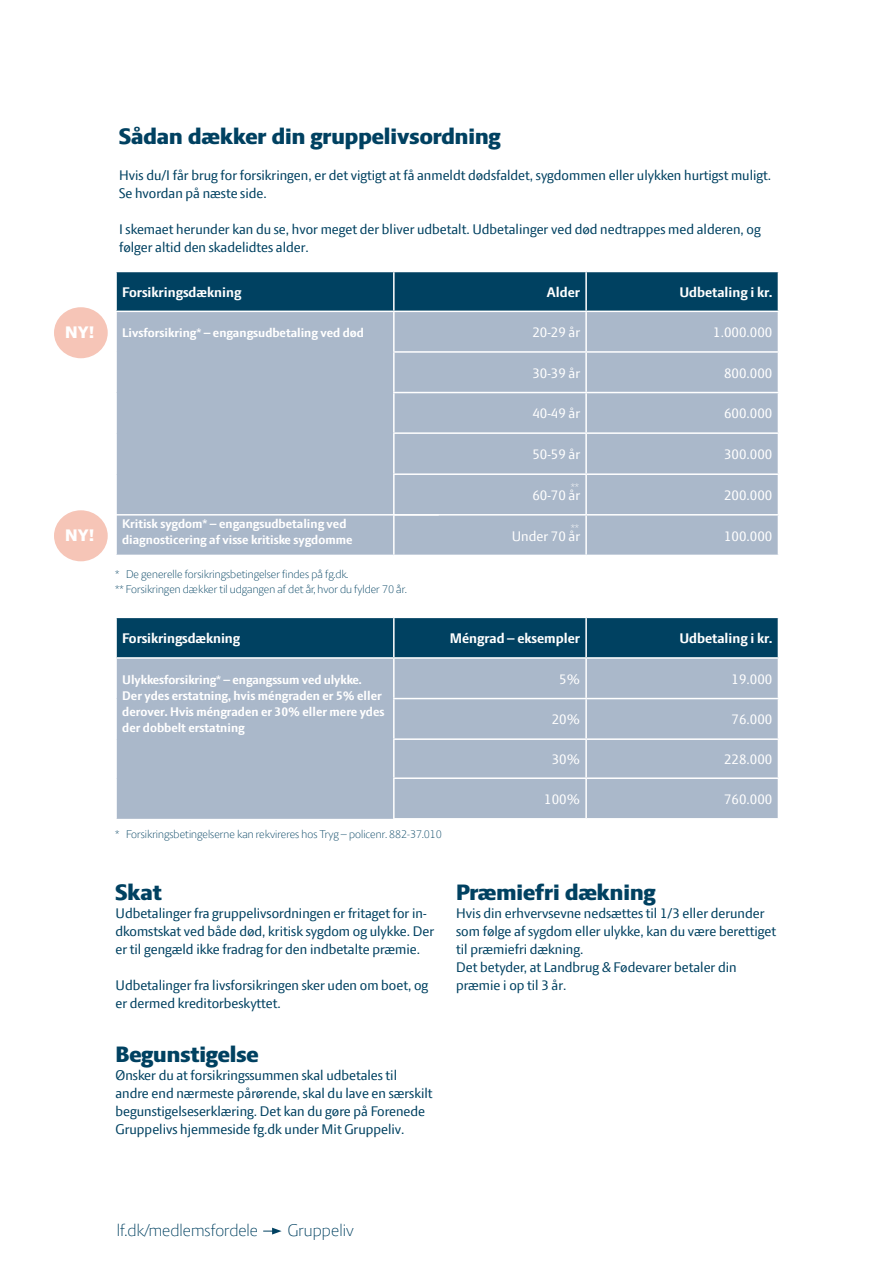
<style>
.page{position:relative;width:893px;height:1263px;background:#fff}
.page>*{position:absolute;margin:0;border:0;box-sizing:border-box;transform-origin:0 0}
.t1{font:800 24px "LF Press Sans";color:#004161}
.t2{font:300 18px "LF Press Sans";color:#004161}
.t3{font:800 18px "LF Press Sans";color:#fff}
.t4{font:15px/18px "LF Press Sans";color:#004161}
.t5{font:15px "LF Press Sans";color:#fff}
.t6{font:700 15px "LF Press Sans";color:#fff}
.t7{font:700 13.5px/16.2px "LF Press Sans";color:#fff}
.t8{font:300 12px/14.4px "LF Press Sans";color:#004161}
.t9{font:300 12px "LF Press Sans";color:#fff}
</style>
<div class="page">
<div style="left:117px;top:618px;width:661px;height:39px;background:#004161"></div>
<div style="left:117px;top:659px;width:661px;height:160px;background:#aab8ca"></div>
<hr style="left:393px;top:618px;width:2px;height:39px;background:#fff">
<hr style="left:585px;top:618px;width:2px;height:39px;background:#fff">
<hr style="left:393px;top:659px;width:2px;height:39px;background:#fff">
<hr style="left:585px;top:659px;width:2px;height:39px;background:#fff">
<hr style="left:393px;top:698px;width:193px;height:1px;background:#fff">
<hr style="left:393px;top:699px;width:2px;height:39px;background:#fff">
<hr style="left:586px;top:698px;width:193px;height:1px;background:#fff">
<hr style="left:585px;top:699px;width:2px;height:39px;background:#fff">
<hr style="left:393px;top:738px;width:193px;height:2px;background:#fff">
<hr style="left:393px;top:740px;width:2px;height:37px;background:#fff">
<hr style="left:586px;top:738px;width:193px;height:2px;background:#fff">
<hr style="left:585px;top:740px;width:2px;height:37px;background:#fff">
<hr style="left:393px;top:777px;width:193px;height:2px;background:#fff">
<hr style="left:393px;top:779px;width:2px;height:39px;background:#fff">
<hr style="left:586px;top:777px;width:193px;height:2px;background:#fff">
<hr style="left:585px;top:779px;width:2px;height:39px;background:#fff">
<hr style="left:393px;top:818px;width:193px;height:1px;background:#fff">
<hr style="left:586px;top:818px;width:193px;height:1px;background:#fff">
<div style="left:117px;top:272px;width:661px;height:39px;background:#004161"></div>
<div style="left:117px;top:312px;width:661px;height:243px;background:#aab8ca"></div>
<hr style="left:393px;top:272px;width:2px;height:39px;background:#fff">
<hr style="left:585px;top:272px;width:2px;height:39px;background:#fff">
<hr style="left:393px;top:312px;width:2px;height:39px;background:#fff">
<hr style="left:585px;top:312px;width:2px;height:39px;background:#fff">
<hr style="left:393px;top:351px;width:193px;height:2px;background:#fff">
<hr style="left:393px;top:353px;width:2px;height:39px;background:#fff">
<hr style="left:586px;top:351px;width:193px;height:2px;background:#fff">
<hr style="left:585px;top:353px;width:2px;height:39px;background:#fff">
<hr style="left:393px;top:392px;width:193px;height:1px;background:#fff">
<hr style="left:393px;top:393px;width:2px;height:39px;background:#fff">
<hr style="left:586px;top:392px;width:193px;height:1px;background:#fff">
<hr style="left:585px;top:393px;width:2px;height:39px;background:#fff">
<hr style="left:393px;top:432px;width:193px;height:2px;background:#fff">
<hr style="left:393px;top:434px;width:2px;height:39px;background:#fff">
<hr style="left:586px;top:432px;width:193px;height:2px;background:#fff">
<hr style="left:585px;top:434px;width:2px;height:39px;background:#fff">
<hr style="left:393px;top:473px;width:193px;height:2px;background:#fff">
<hr style="left:393px;top:475px;width:2px;height:39px;background:#fff">
<hr style="left:586px;top:473px;width:193px;height:2px;background:#fff">
<hr style="left:585px;top:475px;width:2px;height:39px;background:#fff">
<hr style="left:393px;top:514px;width:193px;height:1px;background:#fff">
<hr style="left:393px;top:515px;width:2px;height:40px;background:#fff">
<hr style="left:586px;top:514px;width:193px;height:1px;background:#fff">
<hr style="left:585px;top:515px;width:2px;height:40px;background:#fff">
<hr style="left:116px;top:514px;width:323px;height:2px;background:#fff">
<svg style="left:263px;top:1227px;width:19px;height:7px"></svg>
<div style="left:54px;top:307px;width:54px;height:51px;background:#f6c5b7;border-radius:50%"></div>
<div style="left:54px;top:510px;width:54px;height:51px;background:#f6c5b7;border-radius:50%"></div>
<p class="t3" style="left:65px;top:322px;width:31px">NY!</p>
<p class="t3" style="left:65px;top:525px;width:31px">NY!</p>
<h1 class="t1" style="left:119px;top:122px;width:383px">Sådan dækker din gruppelivsordning</h1>
<p class="t4" style="left:119px;top:166px;width:654px">Hvis du/I får brug for forsikringen, er det vigtigt at få anmeldt dødsfaldet, sygdommen eller ulykken hurtigst muligt.<br>Se hvordan på næste side.</p>
<p class="t4" style="left:119px;top:220px;width:643px">I skemaet herunder kan du se, hvor meget der bliver udbetalt. Udbetalinger ved død nedtrappes med alderen, og følger altid den skadelidtes alder.</p>
<p class="t6" style="left:122px;top:284px;width:121px">Forsikringsdækning</p>
<p class="t6" style="left:547px;top:284px;width:35px">Alder</p>
<p class="t6" style="left:679px;top:284px;width:95px">Udbetaling i kr.</p>
<p class="t7" style="left:122px;top:324px;width:243px">Livsforsikring* – engangsudbetaling ved død</p>
<p class="t5" style="left:532px;top:324px;width:49px">20-29 år</p>
<p class="t5" style="left:713px;top:324px;width:61px">1.000.000</p>
<p class="t5" style="left:532px;top:364px;width:49px">30-39 år</p>
<p class="t5" style="left:724px;top:364px;width:50px">800.000</p>
<p class="t5" style="left:532px;top:405px;width:49px">40-49 år</p>
<p class="t5" style="left:724px;top:405px;width:50px">600.000</p>
<p class="t5" style="left:532px;top:446px;width:49px">50-59 år</p>
<p class="t5" style="left:724px;top:446px;width:50px">300.000</p>
<p class="t7" style="left:122px;top:515px;width:232px">Kritisk sygdom* – engangsudbetaling ved diagnosticering af visse kritiske sygdomme</p>
<p class="t8" style="left:115px;top:567px;width:293px">* De generelle forsikringsbetingelser findes på fg.dk.<br>** Forsikringen dækker til udgangen af det år, hvor du fylder 70 år.</p>
<p class="t9" style="left:571px;top:480px;width:10px">**</p>
<p class="t9" style="left:571px;top:521px;width:10px">**</p>
<p class="t5" style="left:532px;top:487px;width:49px">60-70 år</p>
<p class="t5" style="left:724px;top:487px;width:50px">200.000</p>
<p class="t5" style="left:512px;top:527px;width:70px">Under 70 år</p>
<p class="t5" style="left:724px;top:527px;width:50px">100.000</p>
<p class="t6" style="left:122px;top:630px;width:120px">Forsikringsdækning</p>
<p class="t6" style="left:450px;top:630px;width:132px">Méngrad – eksempler</p>
<p class="t6" style="left:679px;top:630px;width:95px">Udbetaling i kr.</p>
<p class="t5" style="left:559px;top:670px;width:22px">5%</p>
<p class="t5" style="left:732px;top:670px;width:42px">19.000</p>
<p class="t5" style="left:552px;top:711px;width:30px">20%</p>
<p class="t5" style="left:732px;top:711px;width:42px">76.000</p>
<p class="t5" style="left:552px;top:751px;width:30px">30%</p>
<p class="t5" style="left:724px;top:751px;width:50px">228.000</p>
<p class="t5" style="left:544px;top:791px;width:37px">100%</p>
<p class="t5" style="left:724px;top:791px;width:50px">760.000</p>
<p class="t7" style="left:122px;top:671px;width:264px">Ulykkesforsikring* – engangssum ved ulykke.<br>Der ydes erstatning, hvis méngraden er 5% eller derover. Hvis méngraden er 30% eller mere ydes der dobbelt erstatning</p>
<p class="t8" style="left:115px;top:827px;width:328px">* Forsikringsbetingelserne kan rekvireres hos Tryg – policenr. 882-37.010</p>
<h1 class="t1" style="left:116px;top:878px;width:48px">Skat</h1>
<p class="t4" style="left:116px;top:904px;width:320px">Udbetalinger fra gruppelivsordningen er fritaget for in&shy;dkomstskat ved både død, kritisk sygdom og ulykke. Der er til gengæld ikke fradrag for den indbetalte præmie.</p>
<p class="t4" style="left:116px;top:976px;width:314px">Udbetalinger fra livsforsikringen sker uden om boet, og er dermed kreditorbeskyttet.</p>
<h1 class="t1" style="left:116px;top:1040px;width:145px">Begunstigelse</h1>
<p class="t4" style="left:116px;top:1066px;width:319px">Ønsker du at forsikringssummen skal udbetales til andre end nærmeste pårørende, skal du lave en særskilt begunstigelseserklæring. Det kan du gøre på Forenede Gruppelivs hjemmeside fg.dk under Mit Gruppeliv.</p>
<h1 class="t1" style="left:456px;top:878px;width:201px">Præmiefri dækning</h1>
<p class="t4" style="left:456px;top:904px;width:321px">Hvis din erhvervsevne nedsættes til 1/3 eller derunder som følge af sygdom eller ulykke, kan du være berettiget til præmiefri dækning.<br>Det betyder, at Landbrug &amp; Fødevarer betaler din præmie i op til 3 år.</p>
<p class="t2" style="left:117px;top:1219px;width:143px">lf.dk/medlemsfordele</p>
<p class="t2" style="left:287px;top:1219px;width:68px">Gruppeliv</p>
</div>
